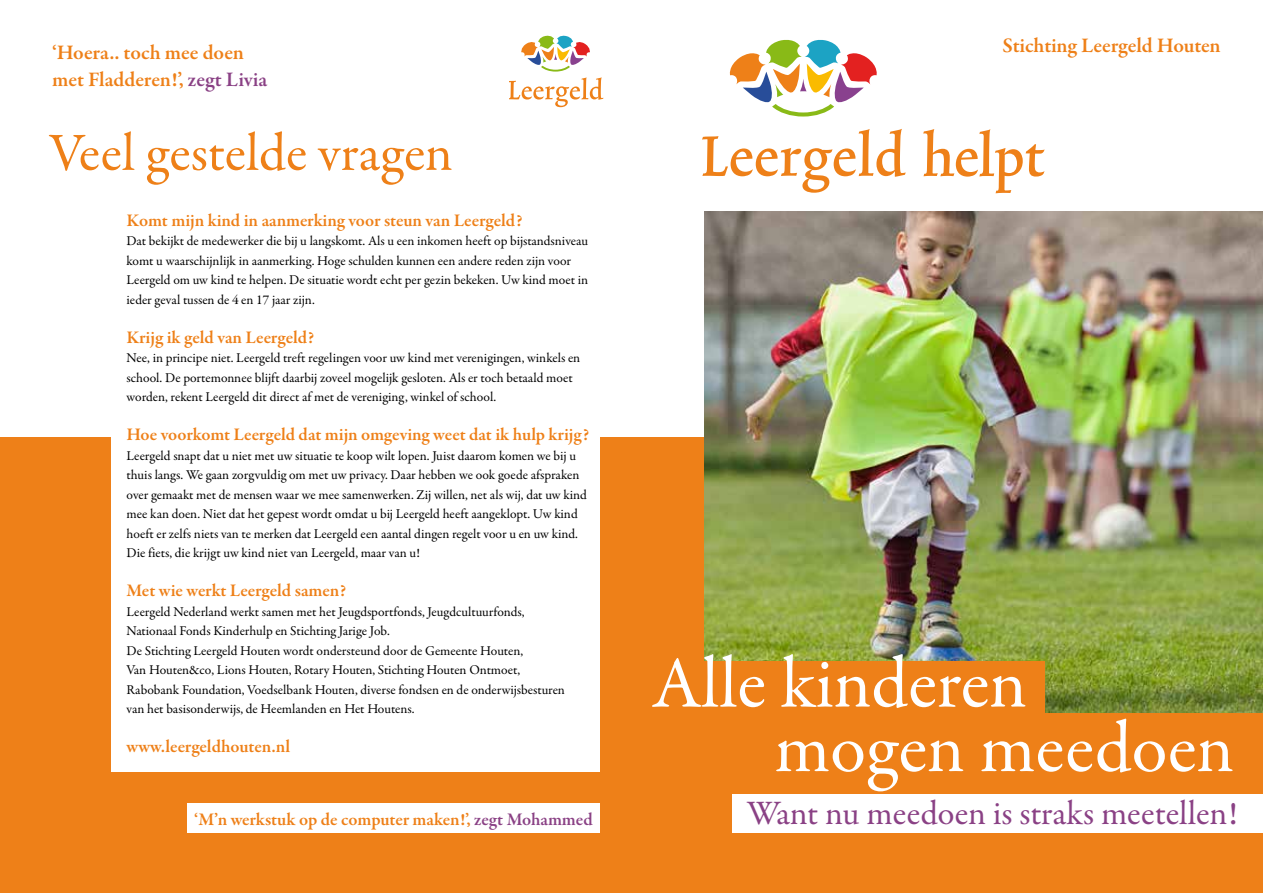
<style>
.page{position:relative;width:1263px;height:893px;background:#fff}
.page>*{position:absolute;margin:0;border:0;box-sizing:border-box;transform-origin:0 0}
.t1{font:73.5px/64.5px "Garamond Premr Pro";color:#fff}
.t2{font:54px "Garamond Premr Pro";color:#ee8018}
.t3{font:34.5px "Garamond Premr Pro";color:#8a4185}
.t4{font:600 21px/27px "Garamond Premr Pro";letter-spacing:-.005em;color:#ee8018}
.t5{font:600 18px "Garamond Premr Pro";color:#ee8018}
.t6{font:13.5px/19.5px "Garamond Premr Pro";color:#000}
.s1{color:#8a4185}
</style>
<div class="page">
<div style="left:0;top:438px;width:1263px;height:455px;background:#ee8018"></div>
<svg style="left:509px;top:35px;width:94px;height:72px"></svg>
<img style="left:704px;top:212px;width:559px;height:501px">
<div style="left:673px;top:661px;width:372px;height:107px;background:#ee8018"></div>
<div style="left:732px;top:794px;width:531px;height:39px;background:#fff"></div>
<svg style="left:702px;top:129px;width:204px;height:64px"></svg>
<svg style="left:729px;top:40px;width:148px;height:77px"></svg>
<svg style="left:923px;top:129px;width:122px;height:64px"></svg>
<div style="left:112px;top:384px;width:488px;height:387px;background:#fff"></div>
<div style="left:187px;top:804px;width:413px;height:29px;background:#fff"></div>
<h3 class="t4" style="left:52px;top:39px;width:217px">‘Hoera.. toch mee doen met Fladderen!’, <span class="s1">zegt Livia</span></h3>
<h2 class="t2" style="left:49px;top:120px;width:405px">Veel gestelde vragen</h2>
<h3 class="t5" style="left:126px;top:209px;width:397px">Komt mijn kind in aanmerking voor steun van Leergeld?</h3>
<p class="t6" style="left:126px;top:231px;width:463px">Dat bekijkt de medewerker die bij u langskomt. Als u een inkomen heeft op bijstandsniveau komt u waarschijnlijk in aanmerking. Hoge schulden kunnen een andere reden zijn voor Leergeld om uw kind te helpen. De situatie wordt echt per gezin bekeken. Uw kind moet in ieder geval tussen de 4 en 17 jaar zijn.</p>
<h3 class="t5" style="left:126px;top:326px;width:189px">Krijg ik geld van Leergeld?</h3>
<p class="t6" style="left:126px;top:348px;width:455px">Nee, in principe niet. Leergeld treft regelingen voor uw kind met verenigingen, winkels en school. De portemonnee blijft daarbij zoveel mogelijk gesloten. Als er toch betaald moet worden, rekent Leergeld dit direct af met de vereniging, winkel of school.</p>
<h3 class="t5" style="left:126px;top:424px;width:464px">Hoe voorkomt Leergeld dat mijn omgeving weet dat ik hulp krijg?</h3>
<p class="t6" style="left:126px;top:446px;width:462px">Leergeld snapt dat u niet met uw situatie te koop wilt lopen. Juist daarom komen we bij u thuis langs. We gaan zorgvuldig om met uw privacy. Daar hebben we ook goede afspraken over gemaakt met de mensen waar we mee samenwerken. Zij willen, net als wij, dat uw kind mee kan doen. Niet dat het gepest wordt omdat u bij Leergeld heeft aangeklopt. Uw kind hoeft er zelfs niets van te merken dat Leergeld een aantal dingen regelt voor u en uw kind.<br>Die fiets, die krijgt uw kind niet van Leergeld, maar van u!</p>
<h3 class="t5" style="left:126px;top:580px;width:221px">Met wie werkt Leergeld samen?</h3>
<p class="t6" style="left:126px;top:602px;width:440px">Leergeld Nederland werkt samen met het Jeugdsportfonds, Jeugdcultuurfonds, Nationaal Fonds Kinderhulp en Stichting Jarige Job.<br>De Stichting Leergeld Houten wordt ondersteund door de Gemeente Houten,<br>Van Houten&amp;co, Lions Houten, Rotary Houten, Stichting Houten Ontmoet, Rabobank Foundation, Voedselbank Houten, diverse fondsen en de onderwijsbesturen van het basisonderwijs, de Heemlanden en Het Houtens.</p>
<h3 class="t5" style="left:126px;top:736px;width:165px">www.leergeldhouten.nl</h3>
<h3 class="t5" style="left:194px;top:808px;width:400px">‘M’n werkstuk op de computer maken!’, <span class="s1">zegt Mohammed</span></h3>
<h3 class="t4" style="left:1002px;top:32px;width:220px">Stichting Leergeld Houten</h3>
<h1 class="t1" style="left:774px;top:653px;width:461px;text-indent:-123px">Alle kinderen mogen meedoen</h1>
<h3 class="t3" style="left:747px;top:792px;width:492px">Want nu meedoen is straks meetellen!</h3>
</div>
